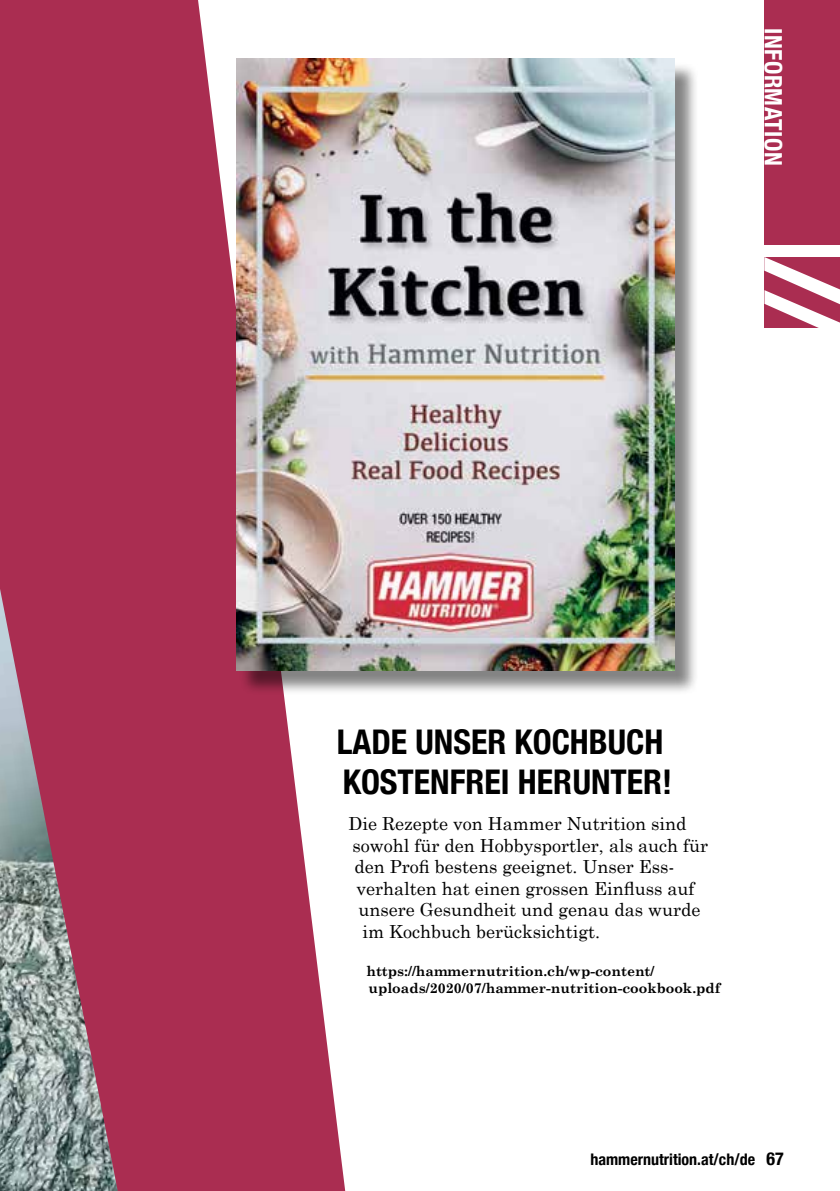
<style>
.page{position:relative;width:840px;height:1191px;background:#fff}
.page>*{position:absolute;margin:0;border:0;box-sizing:border-box;transform-origin:0 0}
.t1{font:700 condensed 34px/40px "Helvetica Neue";color:#000}
.t2{font:700 condensed 24px "Helvetica Neue";letter-spacing:.02em;color:#fff}
.t3{font:18px "Century Schoolbook";color:#000}
.t4{font:700 condensed 16px "Helvetica Neue";color:#000}
.t5{font:700 14px/16.8px "Century Schoolbook";color:#000}
.s1{font-size:18px}
</style>
<div class="page">
<svg style="left:0;top:0;width:345px;height:1191px;background:#ae4966"></svg>
<div style="left:239px;top:62px;width:459px;height:633px;background:#000;opacity:.49"></div>
<img style="left:236px;top:59px;width:437px;height:612px">
<div style="left:764px;top:0;width:75px;height:244px;background:#aa2d51"></div>
<svg style="left:764px;top:257px;width:75px;height:71px"></svg>
<h2 class="t2" style="left:792px;top:28px;width:139px;rotate:90deg">INFORMATION</h2>
<h1 class="t1" style="left:336px;top:719px;width:337px">LADE UNSER KOCHBUCH<br>KOSTENFREI HERUNTER!</h1>
<p class="t3" style="left:348px;top:808px;width:339px">Die Rezepte von Hammer Nutrition sind</p>
<p class="t3" style="left:352px;top:830px;width:357px">sowohl für den Hobbysportler, als auch für</p>
<p class="t3" style="left:354px;top:851px;width:321px">den Profi bestens geeignet. Unser Ess-</p>
<p class="t3" style="left:356px;top:873px;width:339px">verhalten hat einen grossen Einfluss auf</p>
<p class="t3" style="left:358px;top:894px;width:343px">unsere Gesundheit und genau das wurde</p>
<p class="t3" style="left:362px;top:916px;width:239px">im Kochbuch berücksichtigt.</p>
<p class="t5" style="left:366px;top:962px;width:355px">https://hammernutrition.ch/wp-content/ uploads/2020/07/hammer-nutrition-cookbook.pdf</p>
<p class="t4" style="left:590px;top:1146px;width:195px">hammernutrition.at/ch/de <span class="s1">67</span></p>
</div>
